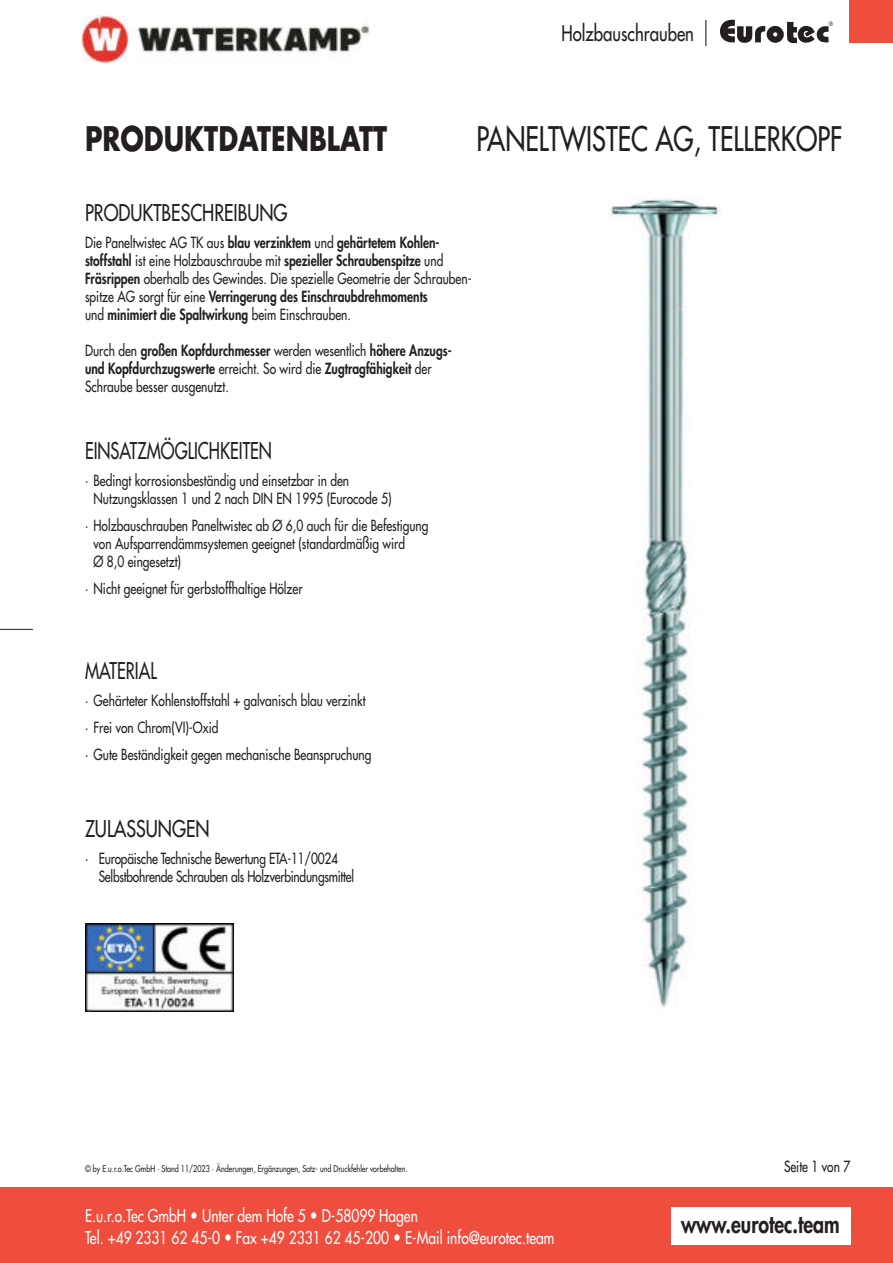
<style>
.page{position:relative;width:893px;height:1263px;background:#fff}
.page>*{position:absolute;margin:0;border:0;box-sizing:border-box;transform-origin:0 0}
.t1{font:500 33px "Futura Std";color:#231f20;scale:.78 1}
.t2{font:700 33px "Futura Std";color:#231f20;scale:.8 1}
.t3{font:800 24.3px "Futura Std";color:#231f20;scale:.8 1}
.t4{font:500 22.5px "Futura Std";color:#231f20;scale:.8 1}
.t5{font:500 22.5px "Futura Std";color:#231f20;scale:.74 1}
.t6{font:500 21px "Futura Std";color:#231f20;scale:.8 1}
.t7{font:500 17.25px/22.5px "Futura Std";color:#fff;scale:.8 1}
.t8{font:500 15px/18px "Futura Std";color:#231f20;scale:.8 1}
.t9{font:800 15px/18px "Futura Std";color:#231f20;scale:.8 1}
.t10{font:500 15px/18px "Futura Std";letter-spacing:-.02em;color:#231f20;scale:.8 1}
.t11{font:500 9px "Futura Std";color:#231f20;scale:.8 1}
.s1{font-weight:800}
.s2{font-weight:500}
</style>
<div class="page">
<div style="left:0;top:1187px;width:893px;height:76px;background:#ef4d3d"></div>
<div style="left:671px;top:1208px;width:179px;height:37px;background:#fff"></div>
<div style="left:849px;top:0;width:44px;height:43px;background:#ef4d3d"></div>
<svg style="left:720px;top:20px;width:113px;height:24px"></svg>
<svg style="left:705px;top:20px;width:1px;height:26px"></svg>
<img style="left:609px;top:199px;width:111px;height:809px">
<img style="left:85px;top:924px;width:149px;height:88px">
<hr style="left:0;top:629px;width:33px;height:1px;background:#231f20">
<img style="left:82px;top:15px;width:288px;height:48px">
<h3 class="t6" style="left:561px;top:21px;width:167px">Holzbauschrauben</h3>
<h1 class="t2" style="left:85px;top:120px;width:379px">PRODUKTDATENBLATT</h1>
<h1 class="t1" style="left:477px;top:119px;width:471px">PANELTWISTEC AG, TELLERKOPF</h1>
<h3 class="t4" style="left:85px;top:199px;width:255px">PRODUKTBESCHREIBUNG</h3>
<p class="t8" style="left:85px;top:233px;width:485px">Die Paneltwistec AG TK aus <span class="s1">blau verzinktem</span> und <span class="s1">gehärtetem Kohlen&shy;stoffstahl</span> ist eine Holzbauschraube mit <span class="s1">spezieller Schraubenspitze</span> und <span class="s1">Fräsrippen</span> oberhalb des Gewindes. Die spezielle Geometrie der Schrauben&shy;spitze AG sorgt für eine <span class="s1">Verringerung des Einschraubdrehmoments<br></span>und <span class="s1">minimiert die Spaltwirkung</span> beim Einschrauben.</p>
<p class="t9" style="left:85px;top:342px;width:460px"><span class="s2">Durch den</span> großen Kopfdurchmesser <span class="s2">werden wesentlich</span> höhere Anzugs&shy;und Kopfdurchzugswerte <span class="s2">erreicht. So wird die</span> Zugtragfähigkeit <span class="s2">der<br>Schraube besser ausgenutzt.</span></p>
<h3 class="t5" style="left:85px;top:438px;width:254px">EINSATZMÖGLICHKEITEN</h3>
<p class="t8" style="left:94px;top:472px;width:374px;text-indent:-9px">· Bedingt korrosionsbeständig und einsetzbar in den<br>Nutzungsklassen 1 und 2 nach DIN EN 1995 (Eurocode 5)</p>
<p class="t8" style="left:94px;top:517px;width:420px;text-indent:-9px">· Holzbauschrauben Paneltwistec ab Ø 6,0 auch für die Befestigung von Aufsparrendämmsystemen geeignet (standardmäßig wird<br>Ø 8,0 eingesetzt)</p>
<p class="t8" style="left:85px;top:580px;width:273px">· Nicht geeignet für gerbstoffhaltige Hölzer</p>
<h3 class="t5" style="left:85px;top:658px;width:99px">MATERIAL</h3>
<p class="t8" style="left:85px;top:688px;width:360px;line-height:27px">· Gehärteter Kohlenstoffstahl + galvanisch blau verzinkt · Frei von Chrom(VI)-Oxid<br>· Gute Beständigkeit gegen mechanische Beanspruchung</p>
<h3 class="t4" style="left:85px;top:815px;width:157px">ZULASSUNGEN</h3>
<p class="t10" style="left:99px;top:850px;width:321px;text-indent:-14px">· Europäische Technische Bewertung ETA-11/0024<br>Selbstbohrende Schrauben als Holzverbindungsmittel</p>
<p class="t11" style="left:85px;top:1164px;width:405px">© by E.u.r.o.Tec GmbH · Stand 11/2023 · Änderungen, Ergänzungen, Satz- und Druckfehler vorbehalten.</p>
<p class="t8" style="left:784px;top:1158px;width:85px">Seite 1 von 7</p>
<p class="t7" style="left:85px;top:1205px;width:588px">E.u.r.o.Tec GmbH <span class="s1">•</span> Unter dem Hofe 5 <span class="s1">•</span> D-58099 Hagen<br>Tel. +49 2331 62 45-0 <span class="s1">•</span> Fax +49 2331 62 45-200 <span class="s1">•</span> E-Mail info@eurotec.team</p>
<h2 class="t3" style="left:681px;top:1210px;width:200px">www.eurotec.team</h2>
</div>
